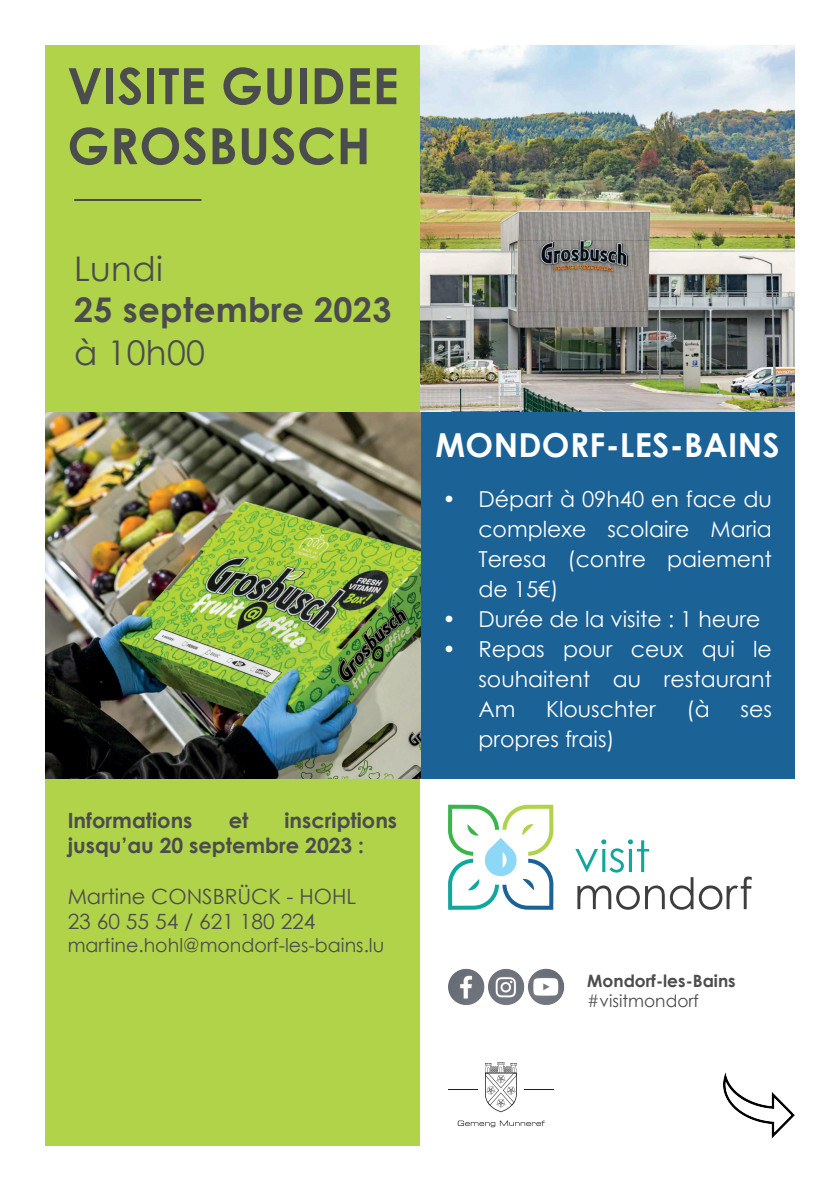
<style>
.page{position:relative;width:840px;height:1191px;background:#fff}
.page>*{position:absolute;margin:0;border:0;box-sizing:border-box;transform-origin:0 0}
.t1{font:700 50px/60px "Century Gothic";letter-spacing:.01em;color:#4b4c4d}
.t2{font:700 34px "Century Gothic";letter-spacing:.01em;color:#4b4c4d}
.t3{font:34px "Century Gothic";letter-spacing:.01em;color:#4b4c4d}
.t4{font:700 33px "Century Gothic";letter-spacing:.01em;color:#fff}
.t5{font:22px/30px "Century Gothic";color:#fff;text-align:justify}
.t6{font:700 21px/25.2px "Century Gothic";color:#4b4c4d}
.t7{font:21px/25.2px "Century Gothic";color:#4b4c4d}
.t8{font:19px "Century Gothic";color:#4b4c4d}
.t9{font:700 17px "Century Gothic";color:#4b4c4d}
.t10{font:17px "Century Gothic";color:#4b4c4d}
</style>
<div class="page">
<div style="left:45px;top:779px;width:375px;height:366px;background:#b1d349"></div>
<div style="left:45px;top:45px;width:375px;height:367px;background:#b1d349"></div>
<img style="left:420px;top:45px;width:374px;height:367px">
<hr style="left:74px;top:199px;width:127px;height:2px;background:#4b4c4d">
<div style="left:419px;top:412px;width:375px;height:366px;background:#1b6297"></div>
<img style="left:45px;top:412px;width:375px;height:367px">
<svg style="left:448px;top:804px;width:105px;height:105px"></svg>
<svg style="left:575px;top:839px;width:176px;height:70px"></svg>
<svg style="left:448px;top:1089px;width:29px;height:1px"></svg>
<svg style="left:524px;top:1089px;width:29px;height:1px"></svg>
<svg style="left:457px;top:1120px;width:87px;height:7px"></svg>
<svg style="left:485px;top:1062px;width:31px;height:50px"></svg>
<img style="left:448px;top:968px;width:36px;height:37px;border-radius:18px">
<img style="left:487px;top:968px;width:37px;height:37px;border-radius:18px">
<img style="left:527px;top:968px;width:37px;height:37px;border-radius:18px">
<img style="left:723px;top:1072px;width:71px;height:67px">
<h1 class="t1" style="left:67px;top:54px;width:333px">VISITE GUIDEE<br>GROSBUSCH</h1>
<h2 class="t3" style="left:74px;top:245px;width:90px">Lundi</h2>
<h2 class="t2" style="left:74px;top:283px;width:318px">25 septembre 2023</h2>
<h2 class="t3" style="left:74px;top:329px;width:132px">à 10h00</h2>
<p class="t6" style="left:68px;top:807px;width:331px;text-indent:217px">inscriptions jusqu’au 20 septembre 2023 :</p>
<p class="t7" style="left:68px;top:883px;width:290px">Martine CONSBRÜCK - HOHL<br>23 60 55 54 / 621 180 224</p>
<p class="t8" style="left:68px;top:931px;width:318px">martine.hohl@mondorf-les-bains.lu</p>
<p class="t6" style="left:68px;top:807px;width:126px">Informations</p>
<p class="t6" style="left:228px;top:807px;width:21px">et</p>
<h3 class="t4" style="left:435px;top:420px;width:345px">MONDORF-LES-BAINS</h3>
<p class="t5" style="left:478px;top:483px;width:295px;text-indent:-36px">• Départ à 09h40 en face du complexe scolaire Maria Teresa (contre paiement de 15€)</p>
<p class="t5" style="left:442px;top:603px;width:319px">• Durée de la visite : 1 heure</p>
<p class="t5" style="left:478px;top:633px;width:295px;text-indent:-36px">• Repas pour ceux qui le souhaitent au restaurant Am</p>
<p class="t5" style="left:545px;top:693px;width:111px">Klouschter</p>
<p class="t5" style="left:686px;top:693px;width:25px">(à</p>
<p class="t5" style="left:740px;top:693px;width:33px">ses</p>
<p class="t5" style="left:478px;top:723px;width:138px">propres frais)</p>
<p class="t9" style="left:587px;top:967px;width:150px">Mondorf-les-Bains</p>
<p class="t10" style="left:587px;top:989px;width:113px">#visitmondorf</p>
</div>
